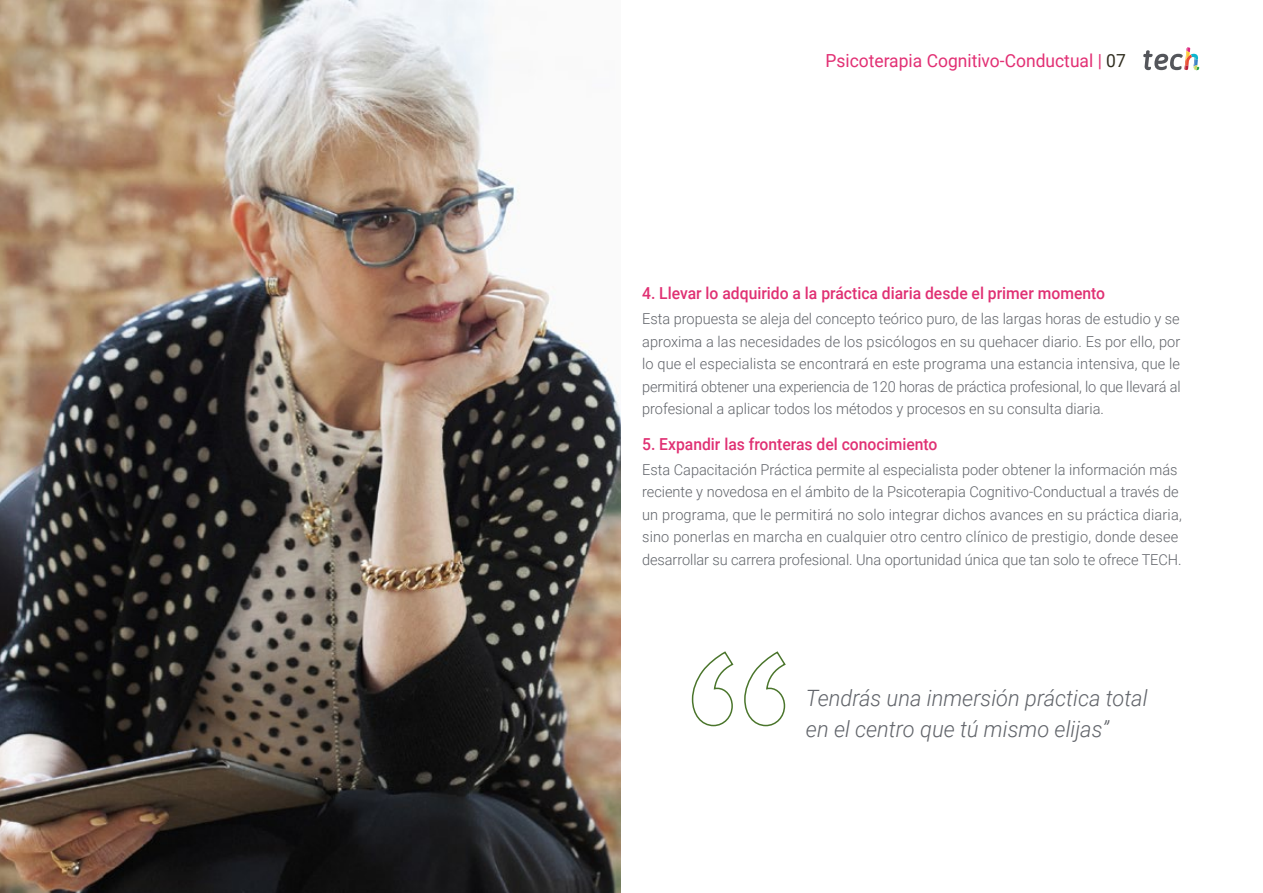
<style>
.page{position:relative;width:1263px;height:893px;background:#fff}
.page>*{position:absolute;margin:0;border:0;box-sizing:border-box;transform-origin:0 0}
.t1{font:italic 300 22.5px/31.5px "Roboto";color:#61646a}
.t2{font:18px "Roboto";color:#e23074}
.t3{font:500 16.5px "Roboto";color:#e03073;scale:.95 1}
.t4{font:300 15px/22.5px "Roboto";color:#61646a;text-align:justify}
.s1{color:#312e20}
</style>
<div class="page">
<svg style="left:1143px;top:47px;width:56px;height:24px"></svg>
<svg style="left:691px;top:651px;width:95px;height:76px"></svg>
<img style="left:0;top:0;width:621px;height:893px">
<p class="t2" style="left:825px;top:48px;width:302px">Psicoterapia Cognitivo-Conductual | <span class="s1">07</span></p>
<p class="t3" style="left:642px;top:282px;width:489px">4. Llevar lo adquirido a la práctica diaria desde el primer momento</p>
<p class="t4" style="left:642px;top:307px;width:540px">Esta propuesta se aleja del concepto teórico puro, de las largas horas de estudio y se aproxima a las necesidades de los psicólogos en su quehacer diario. Es por ello, por lo que el especialista se encontrará en este programa una estancia intensiva, que le permitirá obtener una experiencia de 120 horas de práctica profesional, lo que llevará al profesional a aplicar todos los métodos y procesos en su consulta diaria.</p>
<p class="t3" style="left:642px;top:433px;width:312px">5. Expandir las fronteras del conocimiento</p>
<p class="t4" style="left:642px;top:458px;width:541px;text-align:left">Esta Capacitación Práctica permite al especialista poder obtener la información más reciente y novedosa en el ámbito de la Psicoterapia Cognitivo-Conductual a través de un programa, que le permitirá no solo integrar dichos avances en su práctica diaria, sino ponerlas en marcha en cualquier otro centro clínico de prestigio, donde desee desarrollar su carrera profesional. Una oportunidad única que tan solo te ofrece TECH.</p>
<h1 class="t1" style="left:806px;top:681px;width:343px">Tendrás una inmersión práctica total en el centro que tú mismo elijas”</h1>
</div>
